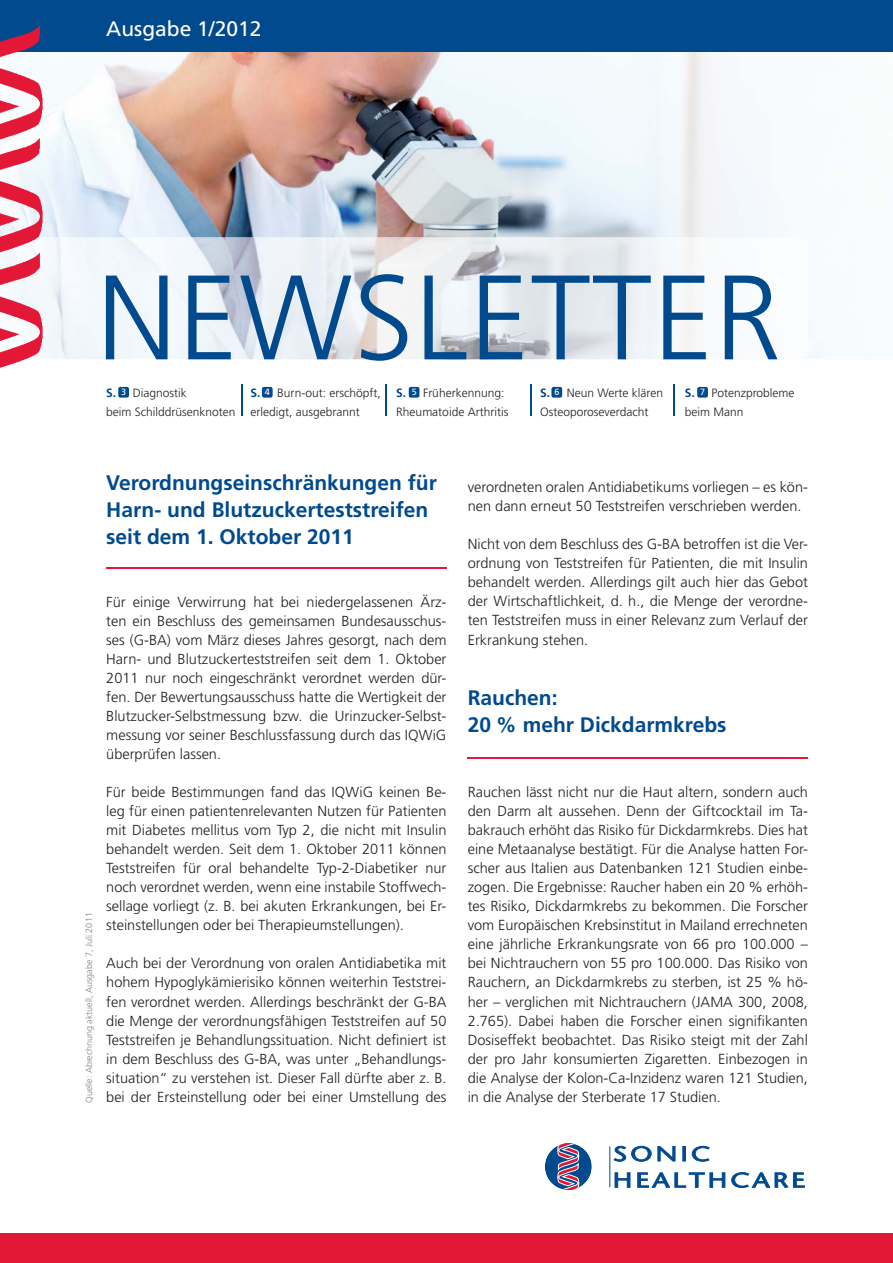
<style>
.page{position:relative;width:893px;height:1263px;background:#fff}
.page>*{position:absolute;margin:0;border:0;box-sizing:border-box;transform-origin:0 0}
.t1{font:300 120px "Frutiger";letter-spacing:.01em;color:#004a8d}
.t2{font:700 21px/27px "Frutiger";color:#004a8d}
.t3{font:21px "Frutiger";color:#fff}
.t4{font:300 14.55px/19px "Frutiger";color:#231f20;text-align:justify}
.t5{font:300 12px/19px "Frutiger";color:#231f20}
.t6{font:300 9px "Frutiger";color:#808285}
.t7{font:9px "Frutiger";color:#fff}
.s1{font-weight:700;color:#004a8d}
</style>
<div class="page">
<div style="left:0;top:1233px;width:893px;height:30px;background:#e31836"></div>
<div style="left:409px;top:387px;width:10px;height:11px;background:#004a8d;border-radius:2px"></div>
<div style="left:697px;top:387px;width:11px;height:11px;background:#004a8d;border-radius:2px"></div>
<div style="left:262px;top:387px;width:11px;height:11px;background:#004a8d;border-radius:2px"></div>
<div style="left:551px;top:387px;width:11px;height:11px;background:#004a8d;border-radius:2px"></div>
<hr style="left:609px;top:1146px;width:1px;height:41px;background:#004a8d">
<div style="left:544px;top:1143px;width:48px;height:47px;background:#004a8d;border-radius:50%"></div>
<svg style="left:557px;top:1143px;width:22px;height:47px"></svg>
<svg style="left:614px;top:1146px;width:37px;height:16px"></svg>
<div style="left:634px;top:1148px;width:14px;height:12px;border:1px solid #004a8d;border-radius:50%"></div>
<div style="left:631px;top:1146px;width:20px;height:15px;border:1px solid #004a8d;border-radius:50%"></div>
<svg style="left:658px;top:1146px;width:17px;height:15px"></svg>
<div style="left:683px;top:1146px;width:3px;height:15px;border:1px solid #004a8d"></div>
<svg style="left:692px;top:1146px;width:17px;height:16px"></svg>
<svg style="left:615px;top:1173px;width:15px;height:15px"></svg>
<svg style="left:637px;top:1172px;width:88px;height:16px"></svg>
<svg style="left:731px;top:1172px;width:73px;height:16px"></svg>
<hr style="left:241px;top:385px;width:1px;height:31px;background:#004a8d">
<hr style="left:531px;top:385px;width:1px;height:31px;background:#004a8d">
<hr style="left:385px;top:385px;width:1px;height:31px;background:#004a8d">
<hr style="left:673px;top:385px;width:2px;height:31px;background:#004a8d">
<hr style="left:106px;top:567px;width:340px;height:1px;background:#e31836">
<hr style="left:468px;top:757px;width:340px;height:2px;background:#e31836">
<img style="left:50px;top:52px;width:771px;height:307px">
<img style="left:50px;top:238px;width:758px;height:121px">
<div style="left:1px;top:0;width:892px;height:51px;background:#004a8d"></div>
<div style="left:118px;top:387px;width:11px;height:11px;background:#004a8d;border-radius:2px"></div>
<img style="left:0;top:22px;width:50px;height:346px">
<h2 class="t3" style="left:106px;top:20px;width:157px">Ausgabe 1/2012</h2>
<h1 class="t1" style="left:97px;top:269px;width:686px">NEWSLETTER</h1>
<p class="t5" style="left:251px;top:384px;width:132px"><span class="s1">S.</span> Burn-out: erschöpft, erledigt, ausgebrannt</p>
<p class="t5" style="left:396px;top:384px;width:114px"><span class="s1">S.</span> Früherkennung:<br>Rheumatoide Arthritis</p>
<p class="t5" style="left:106px;top:384px;width:131px"><span class="s1">S.</span> Diagnostik<br>beim Schilddrüsenknoten</p>
<p class="t7" style="left:265px;top:389px;width:7px">4</p>
<p class="t7" style="left:412px;top:389px;width:7px">5</p>
<p class="t7" style="left:554px;top:389px;width:7px">6</p>
<p class="t7" style="left:700px;top:389px;width:7px">7</p>
<p class="t5" style="left:540px;top:384px;width:124px"><span class="s1">S.</span> Neun Werte klären<br>Osteoporoseverdacht</p>
<p class="t5" style="left:685px;top:384px;width:111px"><span class="s1">S.</span> Potenzprobleme beim Mann</p>
<p class="t7" style="left:121px;top:389px;width:7px">3</p>
<h2 class="t2" style="left:106px;top:470px;width:332px">Verordnungseinschränkungen für<br>Harn- und Blutzuckerteststreifen seit dem 1. Oktober 2011</h2>
<p class="t6" style="left:85px;top:1103px;width:192px;rotate:-90deg">Quelle: Abrechnung aktuell, Ausgabe 7, Juli 2011</p>
<p class="t4" style="left:106px;top:593px;width:342px">Für einige Verwirrung hat bei niedergelassenen Ärz&shy;ten ein Beschluss des gemeinsamen Bundesausschus&shy;ses (G-BA) vom März dieses Jahres gesorgt, nach dem Harn- und Blutzuckerteststreifen seit dem 1. Oktober 2011 nur noch eingeschränkt verordnet werden dür&shy;fen. Der Bewertungsausschuss hatte die Wertigkeit der Blutzucker-Selbstmessung bzw. die Urinzucker-Selbst&shy;messung vor seiner Beschlussfassung durch das IQWiG überprüfen lassen.</p>
<p class="t4" style="left:106px;top:784px;width:342px">Für beide Bestimmungen fand das IQWiG keinen Be&shy;leg für einen patientenrelevanten Nutzen für Patienten mit Diabetes mellitus vom Typ 2, die nicht mit Insulin behandelt werden. Seit dem 1. Oktober 2011 können Teststreifen für oral behandelte Typ-2-Diabetiker nur noch verordnet werden, wenn eine instabile Stoffwech&shy;sellage vorliegt (z. B. bei akuten Erkrankungen, bei Er&shy;steinstellungen oder bei Therapieumstellungen).</p>
<p class="t4" style="left:106px;top:955px;width:342px">Auch bei der Verordnung von oralen Antidiabetika mit hohem Hypoglykämierisiko können weiterhin Teststrei&shy;fen verordnet werden. Allerdings beschränkt der G-BA die Menge der verordnungsfähigen Teststreifen auf 50<br>Teststreifen je Behandlungssituation. Nicht definiert ist in dem Beschluss des G-BA, was unter „Behandlungs&shy;situation“ zu verstehen ist. Dieser Fall dürfte aber z. B. bei der Ersteinstellung oder bei einer Umstellung des</p>
<p class="t4" style="left:468px;top:479px;width:342px">verordneten oralen Antidiabetikums vorliegen – es kön&shy;nen dann erneut 50 Teststreifen verschrieben werden.</p>
<p class="t4" style="left:468px;top:536px;width:342px">Nicht von dem Beschluss des G-BA betroffen ist die Ver&shy;ordnung von Teststreifen für Patienten, die mit Insulin behandelt werden. Allerdings gilt auch hier das Gebot der Wirtschaftlichkeit, d. h., die Menge der verordne&shy;ten Teststreifen muss in einer Relevanz zum Verlauf der Erkrankung stehen.</p>
<h2 class="t2" style="left:468px;top:686px;width:260px">Rauchen:<br>20 % mehr Dickdarmkrebs</h2>
<p class="t4" style="left:468px;top:784px;width:342px">Rauchen lässt nicht nur die Haut altern, sondern auch den Darm alt aussehen. Denn der Giftcocktail im Ta&shy;bakrauch erhöht das Risiko für Dickdarmkrebs. Dies hat eine Metaanalyse bestätigt. Für die Analyse hatten For&shy;scher aus Italien aus Datenbanken 121 Studien einbe&shy;zogen. Die Ergebnisse: Raucher haben ein 20 % erhöh&shy;tes Risiko, Dickdarmkrebs zu bekommen. Die Forscher vom Europäischen Krebsinstitut in Mailand errechneten eine jährliche Erkrankungsrate von 66 pro 100.000 – bei Nichtrauchern von 55 pro 100.000. Das Risiko von Rauchern, an Dickdarmkrebs zu sterben, ist 25 % hö&shy;her – verglichen mit Nichtrauchern (JAMA 300, 2008, 2.765). Dabei haben die Forscher einen signifikanten Dosiseffekt beobachtet. Das Risiko steigt mit der Zahl der pro Jahr konsumierten Zigaretten. Einbezogen in die Analyse der Kolon-Ca-Inzidenz waren 121 Studien, in die Analyse der Sterberate 17 Studien.</p>
</div>
